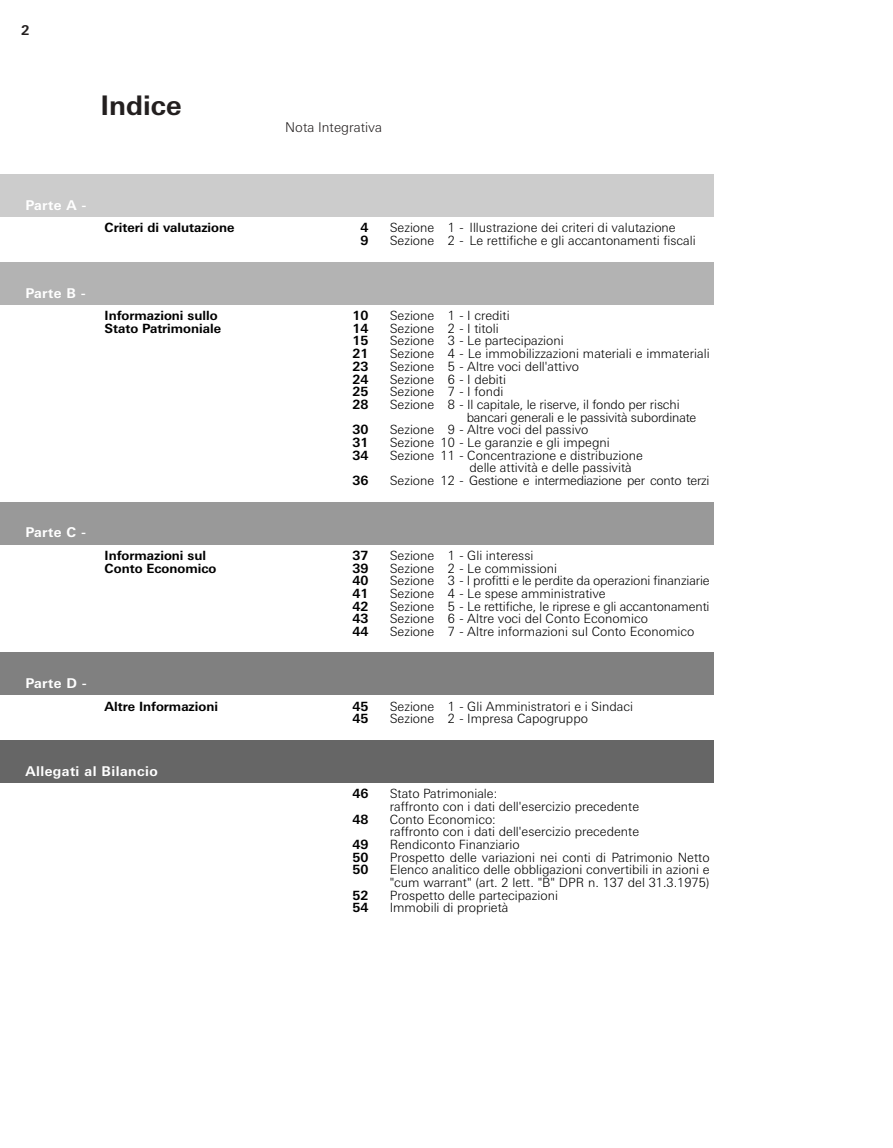
<style>
.page{position:relative;width:893px;height:1148px;background:#fff}
.page>*{position:absolute;margin:0;border:0;box-sizing:border-box;transform-origin:0 0}
.t1{font:700 27px "Deu Ba Univers";color:#231f1f}
.t2{font:700 13.5px "Deu Ba Univers";letter-spacing:.03em;color:#fff}
.t3{font:300 13.5px "Deu Ba Univers";color:#231f1f}
.t4{font:700 13.5px "Deu Ba Univers";color:#231f1f}
.t5{font:300 12.75px/12.6px "Deu Ba Univers";color:#000}
.t6{font:700 12.75px "Deu Ba Univers";color:#000}
.t7{font:300 12.75px "Deu Ba Univers";letter-spacing:-.02em;color:#000}
</style>
<div class="page">
<div style="left:0;top:174px;width:713px;height:43px;background:#ccc"></div>
<div style="left:0;top:262px;width:713px;height:43px;background:#b3b3b3"></div>
<div style="left:0;top:502px;width:713px;height:42px;background:#999"></div>
<div style="left:0;top:652px;width:713px;height:43px;background:#808080"></div>
<div style="left:0;top:740px;width:713px;height:43px;background:#666"></div>
<p class="t4" style="left:21px;top:26px;width:10px">2</p>
<h1 class="t1" style="left:100px;top:96px;width:83px">Indice</h1>
<p class="t3" style="left:285px;top:122px;width:98px">Nota Integrativa</p>
<p class="t2" style="left:26px;top:200px;width:62px">Parte A -</p>
<p class="t2" style="left:26px;top:288px;width:61px">Parte B -</p>
<p class="t2" style="left:26px;top:528px;width:62px">Parte C -</p>
<p class="t2" style="left:26px;top:678px;width:63px">Parte D -</p>
<p class="t6" style="left:105px;top:223px;width:131px">Criteri di valutazione</p>
<p class="t6" style="left:360px;top:223px;width:10px">4</p>
<p class="t5" style="left:389px;top:223px;width:287px">Sezione 1 - Illustrazione dei criteri di valutazione</p>
<p class="t6" style="left:360px;top:236px;width:10px">9</p>
<p class="t5" style="left:389px;top:236px;width:307px">Sezione 2 - Le rettifiche e gli accantonamenti fiscali</p>
<p class="t6" style="left:105px;top:311px;width:114px">Informazioni sullo</p>
<p class="t6" style="left:352px;top:311px;width:18px">10</p>
<p class="t5" style="left:389px;top:311px;width:121px">Sezione 1 - I crediti</p>
<p class="t6" style="left:105px;top:324px;width:118px">Stato Patrimoniale</p>
<p class="t6" style="left:352px;top:324px;width:18px">14</p>
<p class="t5" style="left:389px;top:323px;width:111px">Sezione 2 - I titoli</p>
<p class="t6" style="left:352px;top:336px;width:18px">15</p>
<p class="t5" style="left:389px;top:336px;width:176px">Sezione 3 - Le partecipazioni</p>
<p class="t6" style="left:352px;top:349px;width:18px">21</p>
<p class="t5" style="left:389px;top:349px;width:321px">Sezione 4 - Le immobilizzazioni materiali e immateriali</p>
<p class="t6" style="left:352px;top:362px;width:18px">23</p>
<p class="t5" style="left:389px;top:361px;width:191px">Sezione 5 - Altre voci dell'attivo</p>
<p class="t6" style="left:352px;top:374px;width:18px">24</p>
<p class="t5" style="left:389px;top:374px;width:118px">Sezione 6 - I debiti</p>
<p class="t6" style="left:352px;top:387px;width:18px">25</p>
<p class="t5" style="left:389px;top:387px;width:115px">Sezione 7 - I fondi</p>
<p class="t6" style="left:352px;top:400px;width:18px">28</p>
<p class="t5" style="left:466px;top:399px;width:231px;text-indent:-77px">Sezione 8 - Il capitale, le riserve, il fondo per rischi bancari generali e le passività subordinate</p>
<p class="t6" style="left:352px;top:425px;width:18px">30</p>
<p class="t5" style="left:389px;top:425px;width:200px">Sezione 9 - Altre voci del passivo</p>
<p class="t6" style="left:352px;top:438px;width:18px">31</p>
<p class="t5" style="left:389px;top:437px;width:222px">Sezione 10 - Le garanzie e gli impegni</p>
<p class="t6" style="left:352px;top:450px;width:18px">34</p>
<p class="t5" style="left:469px;top:450px;width:175px;text-indent:-80px">Sezione 11 - Concentrazione e distribuzione delle attività e delle passività</p>
<p class="t6" style="left:352px;top:476px;width:18px">36</p>
<p class="t7" style="left:389px;top:476px;width:321px">Sezione 12 - Gestione e intermediazione per conto terzi</p>
<p class="t6" style="left:105px;top:551px;width:103px">Informazioni sul</p>
<p class="t6" style="left:352px;top:551px;width:18px">37</p>
<p class="t5" style="left:389px;top:550px;width:145px">Sezione 1 - Gli interessi</p>
<p class="t6" style="left:105px;top:563px;width:113px">Conto Economico</p>
<p class="t6" style="left:352px;top:563px;width:18px">39</p>
<p class="t5" style="left:389px;top:563px;width:169px">Sezione 2 - Le commissioni</p>
<p class="t6" style="left:352px;top:576px;width:18px">40</p>
<p class="t5" style="left:389px;top:576px;width:321px">Sezione 3 - I profitti e le perdite da operazioni finanziarie</p>
<p class="t6" style="left:352px;top:589px;width:18px">41</p>
<p class="t5" style="left:389px;top:588px;width:217px">Sezione 4 - Le spese amministrative</p>
<p class="t6" style="left:352px;top:601px;width:18px">42</p>
<p class="t5" style="left:389px;top:601px;width:321px">Sezione 5 - Le rettifiche, le riprese e gli accantonamenti</p>
<p class="t6" style="left:352px;top:614px;width:18px">43</p>
<p class="t5" style="left:389px;top:614px;width:260px">Sezione 6 - Altre voci del Conto Economico</p>
<p class="t6" style="left:352px;top:627px;width:18px">44</p>
<p class="t5" style="left:389px;top:626px;width:306px">Sezione 7 - Altre informazioni sul Conto Economico</p>
<p class="t6" style="left:105px;top:701px;width:115px">Altre Informazioni</p>
<p class="t6" style="left:352px;top:701px;width:18px">45</p>
<p class="t5" style="left:389px;top:701px;width:245px">Sezione 1 - Gli Amministratori e i Sindaci</p>
<p class="t6" style="left:352px;top:714px;width:18px">45</p>
<p class="t5" style="left:389px;top:714px;width:200px">Sezione 2 - Impresa Capogruppo</p>
<p class="t2" style="left:26px;top:766px;width:134px">Allegati al Bilancio</p>
<p class="t6" style="left:352px;top:789px;width:18px">46</p>
<p class="t5" style="left:389px;top:789px;width:251px">Stato Patrimoniale:<br>raffronto con i dati dell'esercizio precedente</p>
<p class="t6" style="left:352px;top:814px;width:18px">48</p>
<p class="t5" style="left:389px;top:814px;width:251px">Conto Economico:<br>raffronto con i dati dell'esercizio precedente</p>
<p class="t6" style="left:352px;top:840px;width:18px">49</p>
<p class="t5" style="left:389px;top:839px;width:132px">Rendiconto Finanziario</p>
<p class="t6" style="left:352px;top:852px;width:18px">50</p>
<p class="t5" style="left:389px;top:852px;width:321px">Prospetto delle variazioni nei conti di Patrimonio Netto</p>
<p class="t6" style="left:352px;top:865px;width:18px">50</p>
<p class="t5" style="left:389px;top:865px;width:321px">Elenco analitico delle obbligazioni convertibili in azioni e "cum warrant" (art. 2 lett. "B" DPR n. 137 del 31.3.1975)</p>
<p class="t6" style="left:352px;top:890px;width:18px">52</p>
<p class="t5" style="left:389px;top:890px;width:170px">Prospetto delle partecipazioni</p>
<p class="t6" style="left:352px;top:903px;width:18px">54</p>
<p class="t5" style="left:389px;top:903px;width:120px">Immobili di proprietà</p>
</div>
